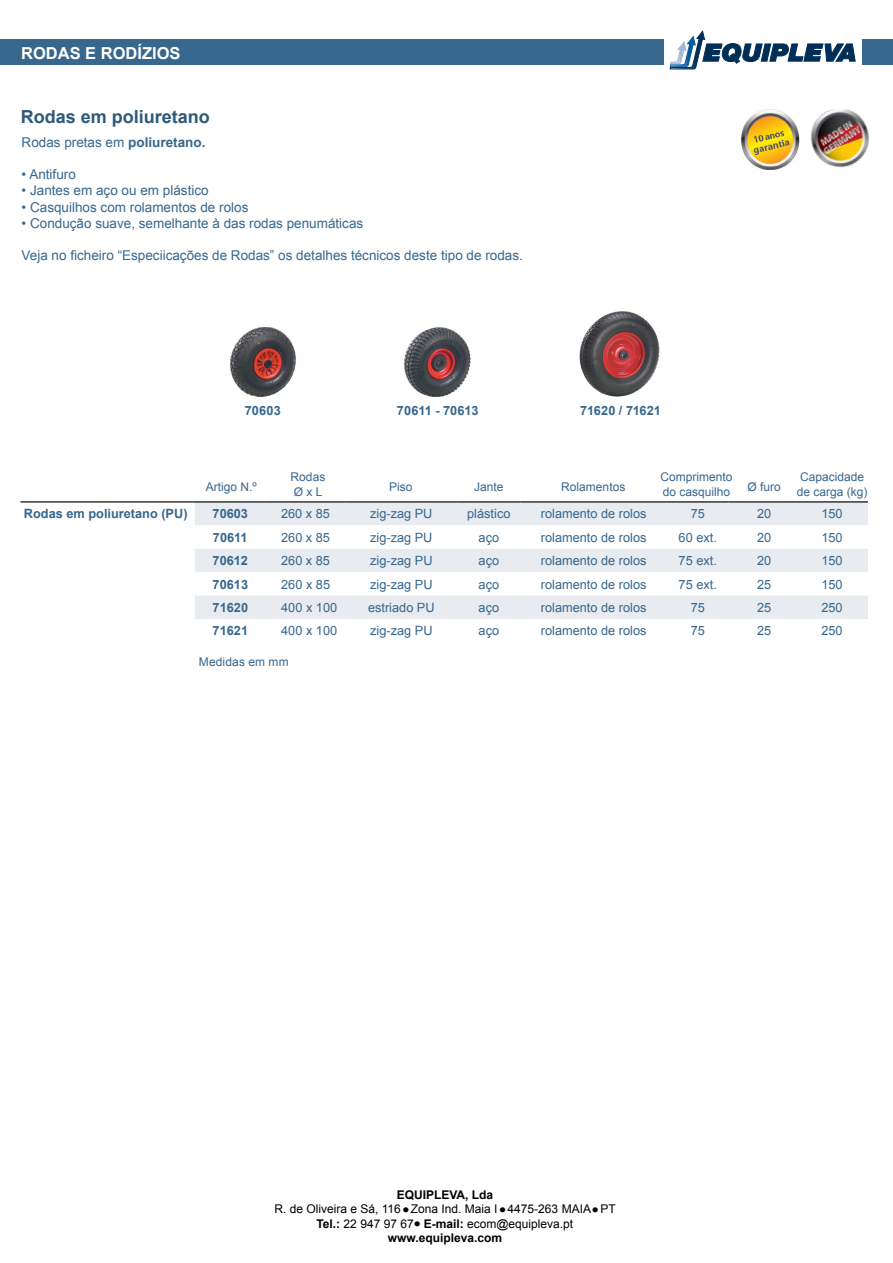
<style>
.page{position:relative;width:893px;height:1263px;background:#fff}
.page>*{position:absolute;margin:0;border:0;box-sizing:border-box;transform-origin:0 0}
.t1{font:700 18px "Arial";color:#2e5978}
.t2{font:700 18px "Arial";color:#000}
.t3{font:700 16.5px "Arial";color:#fff}
.t4{font:13.5px "Arial";color:#37678d}
.t5{font:12.75px "Arial";color:#37678d}
.t6{font:700 12.75px "Arial";color:#37678d}
.t7{font:12px/14.4px "Arial";color:#000;text-align:center}
.t8{font:12px/14.4px "Arial";color:#38668f}
.t9{font:700 12px "Arial";color:#000}
.t10{font:12px "Arial";letter-spacing:.01em;color:#37678d}
.s1{font-weight:700}
</style>
<div class="page">
<div style="left:0;top:39px;width:663px;height:26px;background:#37678d"></div>
<div style="left:862px;top:39px;width:31px;height:26px;background:#37678d"></div>
<svg style="left:670px;top:31px;width:186px;height:38px"></svg>
<svg style="left:20px;top:502px;width:848px;height:23px"></svg>
<svg style="left:195px;top:549px;width:673px;height:70px;fill:#e8ebf0"></svg>
<hr style="left:20px;top:501px;width:175px;height:1px;background:#000">
<hr style="left:195px;top:501px;width:71px;height:1px;background:#000">
<hr style="left:266px;top:501px;width:79px;height:1px;background:#000">
<hr style="left:345px;top:501px;width:112px;height:1px;background:#000">
<hr style="left:457px;top:501px;width:63px;height:1px;background:#000">
<hr style="left:520px;top:501px;width:147px;height:1px;background:#000">
<hr style="left:667px;top:501px;width:61px;height:1px;background:#000">
<hr style="left:728px;top:501px;width:68px;height:1px;background:#000">
<hr style="left:796px;top:501px;width:72px;height:1px;background:#000">
<img style="left:404px;top:327px;width:67px;height:70px">
<img style="left:230px;top:326px;width:66px;height:71px">
<img style="left:579px;top:311px;width:81px;height:86px">
<img style="left:741px;top:109px;width:59px;height:60px">
<img style="left:810px;top:110px;width:60px;height:58px">
<p class="t3" style="left:21px;top:42px;width:161px">RODAS E RODÍZIOS</p>
<h1 class="t1" style="left:21px;top:104px;width:191px">Rodas em poliuretano</h1>
<p class="t4" style="left:22px;top:133px;width:185px">Rodas pretas em <span class="s1">poliuretano.</span></p>
<p class="t4" style="left:22px;top:166px;width:56px">• Antifuro</p>
<p class="t4" style="left:22px;top:182px;width:189px">• Jantes em aço ou em plástico</p>
<p class="t4" style="left:22px;top:198px;width:228px">• Casquilhos com rolamentos de rolos</p>
<p class="t4" style="left:22px;top:214px;width:343px">• Condução suave, semelhante à das rodas penumáticas</p>
<p class="t4" style="left:22px;top:247px;width:503px">Veja no ficheiro “Especiicações de Rodas” os detalhes técnicos deste tipo de rodas.</p>
<p class="t6" style="left:245px;top:402px;width:38px">70603</p>
<p class="t6" style="left:397px;top:402px;width:83px">70611 - 70613</p>
<p class="t6" style="left:580px;top:402px;width:82px">71620 / 71621</p>
<p class="t8" style="left:660px;top:470px;width:74px">Comprimento do casquilho</p>
<p class="t8" style="left:206px;top:479px;width:53px">Artigo N.º</p>
<p class="t8" style="left:797px;top:470px;width:72px">Capacidade de carga (kg)</p>
<p class="t8" style="left:291px;top:470px;width:36px">Rodas<br>Ø x L</p>
<p class="t8" style="left:474px;top:479px;width:31px">Jante</p>
<p class="t8" style="left:389px;top:479px;width:25px">Piso</p>
<p class="t8" style="left:748px;top:479px;width:35px">Ø furo</p>
<p class="t8" style="left:561px;top:479px;width:66px">Rolamentos</p>
<p class="t6" style="left:24px;top:505px;width:165px">Rodas em poliuretano (PU)</p>
<p class="t6" style="left:213px;top:505px;width:37px">70603</p>
<p class="t5" style="left:281px;top:505px;width:50px">260 x 85</p>
<p class="t5" style="left:370px;top:505px;width:64px">zig-zag PU</p>
<p class="t5" style="left:467px;top:505px;width:45px">plástico</p>
<p class="t5" style="left:541px;top:505px;width:107px">rolamento de rolos</p>
<p class="t5" style="left:691px;top:505px;width:16px">75</p>
<p class="t5" style="left:757px;top:505px;width:16px">20</p>
<p class="t5" style="left:821px;top:505px;width:23px">150</p>
<p class="t6" style="left:213px;top:529px;width:36px">70611</p>
<p class="t5" style="left:281px;top:529px;width:50px">260 x 85</p>
<p class="t5" style="left:370px;top:529px;width:64px">zig-zag PU</p>
<p class="t5" style="left:479px;top:529px;width:22px">aço</p>
<p class="t5" style="left:541px;top:529px;width:107px">rolamento de rolos</p>
<p class="t5" style="left:679px;top:529px;width:40px">60 ext.</p>
<p class="t5" style="left:757px;top:529px;width:16px">20</p>
<p class="t5" style="left:821px;top:529px;width:23px">150</p>
<p class="t6" style="left:213px;top:552px;width:37px">70612</p>
<p class="t5" style="left:281px;top:552px;width:50px">260 x 85</p>
<p class="t5" style="left:370px;top:552px;width:64px">zig-zag PU</p>
<p class="t5" style="left:479px;top:552px;width:22px">aço</p>
<p class="t5" style="left:541px;top:552px;width:107px">rolamento de rolos</p>
<p class="t5" style="left:679px;top:552px;width:40px">75 ext.</p>
<p class="t5" style="left:757px;top:552px;width:16px">20</p>
<p class="t5" style="left:821px;top:552px;width:23px">150</p>
<p class="t6" style="left:213px;top:575px;width:37px">70613</p>
<p class="t5" style="left:281px;top:576px;width:50px">260 x 85</p>
<p class="t5" style="left:370px;top:576px;width:64px">zig-zag PU</p>
<p class="t5" style="left:479px;top:576px;width:22px">aço</p>
<p class="t5" style="left:541px;top:576px;width:107px">rolamento de rolos</p>
<p class="t5" style="left:679px;top:576px;width:40px">75 ext.</p>
<p class="t5" style="left:757px;top:576px;width:16px">25</p>
<p class="t5" style="left:821px;top:576px;width:23px">150</p>
<p class="t6" style="left:213px;top:599px;width:37px">71620</p>
<p class="t5" style="left:281px;top:599px;width:57px">400 x 100</p>
<p class="t5" style="left:368px;top:599px;width:68px">estriado PU</p>
<p class="t5" style="left:479px;top:599px;width:22px">aço</p>
<p class="t5" style="left:541px;top:599px;width:107px">rolamento de rolos</p>
<p class="t5" style="left:691px;top:599px;width:16px">75</p>
<p class="t5" style="left:757px;top:599px;width:16px">25</p>
<p class="t5" style="left:821px;top:599px;width:23px">250</p>
<p class="t6" style="left:213px;top:622px;width:37px">71621</p>
<p class="t5" style="left:281px;top:622px;width:57px">400 x 100</p>
<p class="t5" style="left:370px;top:622px;width:64px">zig-zag PU</p>
<p class="t5" style="left:479px;top:622px;width:22px">aço</p>
<p class="t5" style="left:541px;top:622px;width:107px">rolamento de rolos</p>
<p class="t5" style="left:691px;top:622px;width:16px">75</p>
<p class="t5" style="left:757px;top:622px;width:16px">25</p>
<p class="t5" style="left:821px;top:622px;width:23px">250</p>
<p class="t10" style="left:199px;top:654px;width:91px">Medidas em mm</p>
<p class="t9" style="left:397px;top:1187px;width:98px">EQUIPLEVA, Lda</p>
<p class="t7" style="left:274px;top:1202px;width:343px">R. de Oliveira e Sá, 116 Zona Ind. Maia I 4475-263 MAIA PT<br><span class="s1">Tel.:</span> 22 947 97 67 <span class="s1">E-mail:</span> ecom@equipleva.pt <span class="s1">www.equipleva.com</span></p>
<h1 class="t2" style="left:403px;top:1197px;width:8px">•</h1>
<h1 class="t2" style="left:499px;top:1197px;width:8px">•</h1>
<h1 class="t2" style="left:592px;top:1197px;width:8px">•</h1>
<h1 class="t2" style="left:414px;top:1212px;width:8px">•</h1>
</div>
